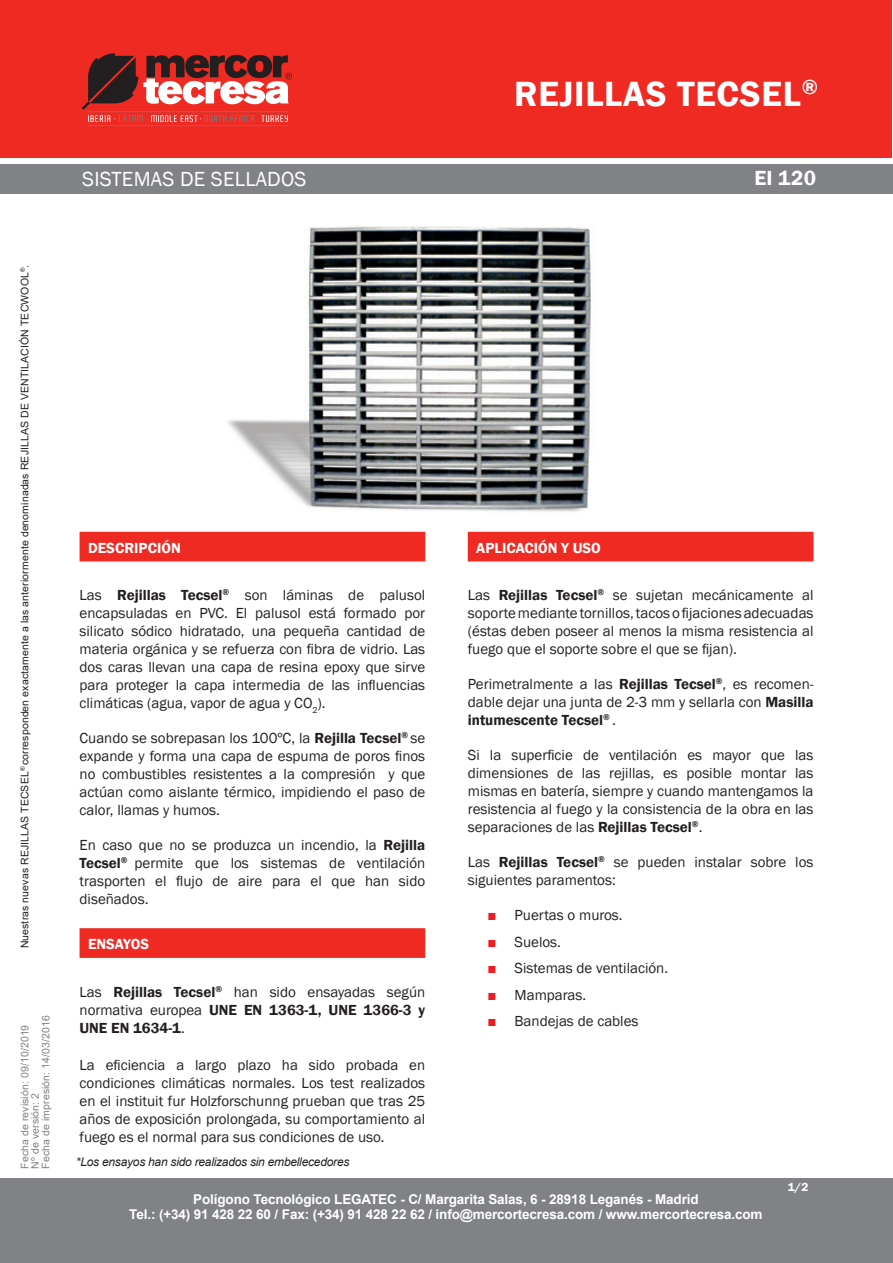
<style>
.page{position:relative;width:893px;height:1263px;background:#fff}
.page>*{position:absolute;margin:0;border:0;box-sizing:border-box;transform-origin:0 0}
.t1{font:600 36px "Franklin Gothic";letter-spacing:.02em;color:#fff}
.t2{font:21px "Franklin Gothic";letter-spacing:.01em;color:#fff}
.t3{font:600 21px "Franklin Gothic";color:#fff}
.D-_TEXTO_COMÚN{font:15px/18px "Franklin Gothic";color:#231f20;text-align:justify}
.D-_TEXTO_COMÚN-2{font:600 15px/18px "Franklin Gothic";color:#231f20;text-align:justify}
.C-_TITULO_ROJO{font:600 15px "Franklin Gothic";color:#fff}
.titular{font:600 15px "Franklin Gothic";letter-spacing:-.005em;color:#fff}
.t4{font:700 13.5px/15px "Arial";letter-spacing:-.01em;color:#fff;text-align:center}
.t5{font:italic 12px "Arial";letter-spacing:-.02em;color:#231f20}
.t6{font:600 12px "Franklin Gothic";color:#fff}
.t7{font:10.5px "Arial";letter-spacing:.01em;color:#231f20}
.t8{font:10.5px/10.5px "Arial";letter-spacing:.01em;color:#808285}
.s1{font-weight:600}
.s2{font-weight:400}
.s3{color:#ee1d23}
</style>
<div class="page">
<div style="left:0;top:1178px;width:893px;height:85px;background:#808285"></div>
<div style="left:0;top:164px;width:893px;height:30px;background:#808285"></div>
<div style="left:0;top:0;width:892px;height:158px;background:#ee2a23"></div>
<svg style="left:82px;top:53px;width:210px;height:69px"></svg>
<hr style="left:88px;top:111px;width:200px;height:1px;background:#7a7c7f">
<hr style="left:88px;top:125px;width:200px;height:1px;background:#7a7c7f">
<div style="left:80px;top:532px;width:345px;height:29px;background:#ee2a23"></div>
<div style="left:80px;top:928px;width:345px;height:30px;background:#ee2a23"></div>
<div style="left:468px;top:532px;width:345px;height:29px;background:#ee2a23"></div>
<img style="left:228px;top:226px;width:363px;height:286px">
<p class="t1" style="left:514px;top:72px;width:305px">REJILLAS TECSEL<sup>®</sup></p>
<p class="t2" style="left:82px;top:166px;width:226px">SISTEMAS DE SELLADOS</p>
<p class="t3" style="left:754px;top:165px;width:63px">EI 120</p>
<p class="t7" style="left:17px;top:948px;width:685px;rotate:-90deg">Nuestras nuevas REJILLAS TECSEL<sup>®</sup> corresponden exactamente a las anteriormente denominadas REJILLAS DE VENTILACIÓN TECWOOL<sup>®</sup>.</p>
<p class="t8" style="left:19px;top:1169px;width:155px;rotate:-90deg">Fecha de revisión: 09/10/2019<br>Nº de versión: 2<br>Fecha de impresión: 14/03/2016</p>
<p class="C-_TITULO_ROJO" style="left:88px;top:538px;width:94px">DESCRIPCIÓN</p>
<p class="D-_TEXTO_COMÚN" style="left:80px;top:586px;width:347px">Las <span class="s1">Rejillas Tecsel</span><sup>®</sup> son láminas de palusol encapsuladas en PVC. El palusol está formado por silicato sódico hidratado, una pequeña cantidad de materia orgánica y se refuerza con fibra de vidrio. Las dos caras llevan una capa de resina epoxy que sirve para proteger la capa intermedia de las influencias climáticas (agua, vapor de agua y CO<sub>2</sub>).</p>
<p class="D-_TEXTO_COMÚN" style="left:80px;top:729px;width:347px">Cuando se sobrepasan los 100ºC, la <span class="s1">Rejilla Tecsel</span><sup>®</sup> se expande y forma una capa de espuma de poros finos no combustibles resistentes a la compresión y que actúan como aislante térmico, impidiendo el paso de calor, llamas y humos.</p>
<p class="D-_TEXTO_COMÚN" style="left:80px;top:836px;width:347px">En caso que no se produzca un incendio, la <span class="s1">Rejilla Tecsel</span><sup>®</sup> permite que los sistemas de ventilación trasporten el flujo de aire para el que han sido diseñados.</p>
<p class="titular" style="left:88px;top:935px;width:63px">ENSAYOS</p>
<p class="D-_TEXTO_COMÚN-2" style="left:80px;top:983px;width:347px"><span class="s2">Las</span> Rejillas Tecsel<sup>®</sup> <span class="s2">han sido ensayadas según normativa europea</span> UNE EN 1363-1, UNE 1366-3 y UNE EN 1634-1<span class="s2">.</span></p>
<p class="D-_TEXTO_COMÚN" style="left:80px;top:1056px;width:347px">La eficiencia a largo plazo ha sido probada en condiciones climáticas normales. Los test realizados en el instituit fur Holzforschunng prueban que tras 25 años de exposición prolongada, su comportamiento al fuego es el normal para sus condiciones de uso.</p>
<p class="t5" style="left:76px;top:1154px;width:275px">*Los ensayos han sido realizados sin embellecedores</p>
<p class="C-_TITULO_ROJO" style="left:476px;top:538px;width:126px">APLICACIÓN Y USO</p>
<p class="D-_TEXTO_COMÚN" style="left:468px;top:586px;width:347px">Las <span class="s1">Rejillas Tecsel</span><sup>®</sup> se sujetan mecánicamente al soporte mediante tornillos, tacos o fijaciones adecuadas (éstas deben poseer al menos la misma resistencia al fuego que el soporte sobre el que se fijan).</p>
<p class="D-_TEXTO_COMÚN" style="left:468px;top:675px;width:347px">Perimetralmente a las <span class="s1">Rejillas Tecsel</span><sup>®</sup>, es recomen&shy;dable dejar una junta de 2-3 mm y sellarla con <span class="s1">Masilla intumescente Tecsel</span><sup>®</sup> .</p>
<p class="D-_TEXTO_COMÚN" style="left:468px;top:746px;width:347px">Si la superficie de ventilación es mayor que las dimensiones de las rejillas, es posible montar las mismas en batería, siempre y cuando mantengamos la resistencia al fuego y la consistencia de la obra en las separaciones de las <span class="s1">Rejillas Tecsel</span><sup>®</sup>.</p>
<p class="D-_TEXTO_COMÚN" style="left:468px;top:853px;width:347px">Las <span class="s1">Rejillas Tecsel</span><sup>®</sup> se pueden instalar sobre los siguientes paramentos:</p>
<p class="D-_TEXTO_COMÚN" style="left:488px;top:906px;width:137px"><span class="s3">■</span> Puertas o muros.</p>
<p class="D-_TEXTO_COMÚN" style="left:488px;top:933px;width:75px"><span class="s3">■</span> Suelos.</p>
<p class="D-_TEXTO_COMÚN" style="left:488px;top:959px;width:182px"><span class="s3">■</span> Sistemas de ventilación.</p>
<p class="D-_TEXTO_COMÚN" style="left:488px;top:986px;width:100px"><span class="s3">■</span> Mamparas.</p>
<p class="D-_TEXTO_COMÚN" style="left:488px;top:1012px;width:152px"><span class="s3">■</span> Bandejas de cables</p>
<p class="t4" style="left:129px;top:1192px;width:635px">Polígono Tecnológico LEGATEC - C/ Margarita Salas, 6 - 28918 Leganés - Madrid<br>Tel.: (+34) 91 428 22 60 / Fax: (+34) 91 428 22 62 / info@mercortecresa.com / www.mercortecresa.com</p>
<p class="t6" style="left:788px;top:1180px;width:22px">1/2</p>
</div>
